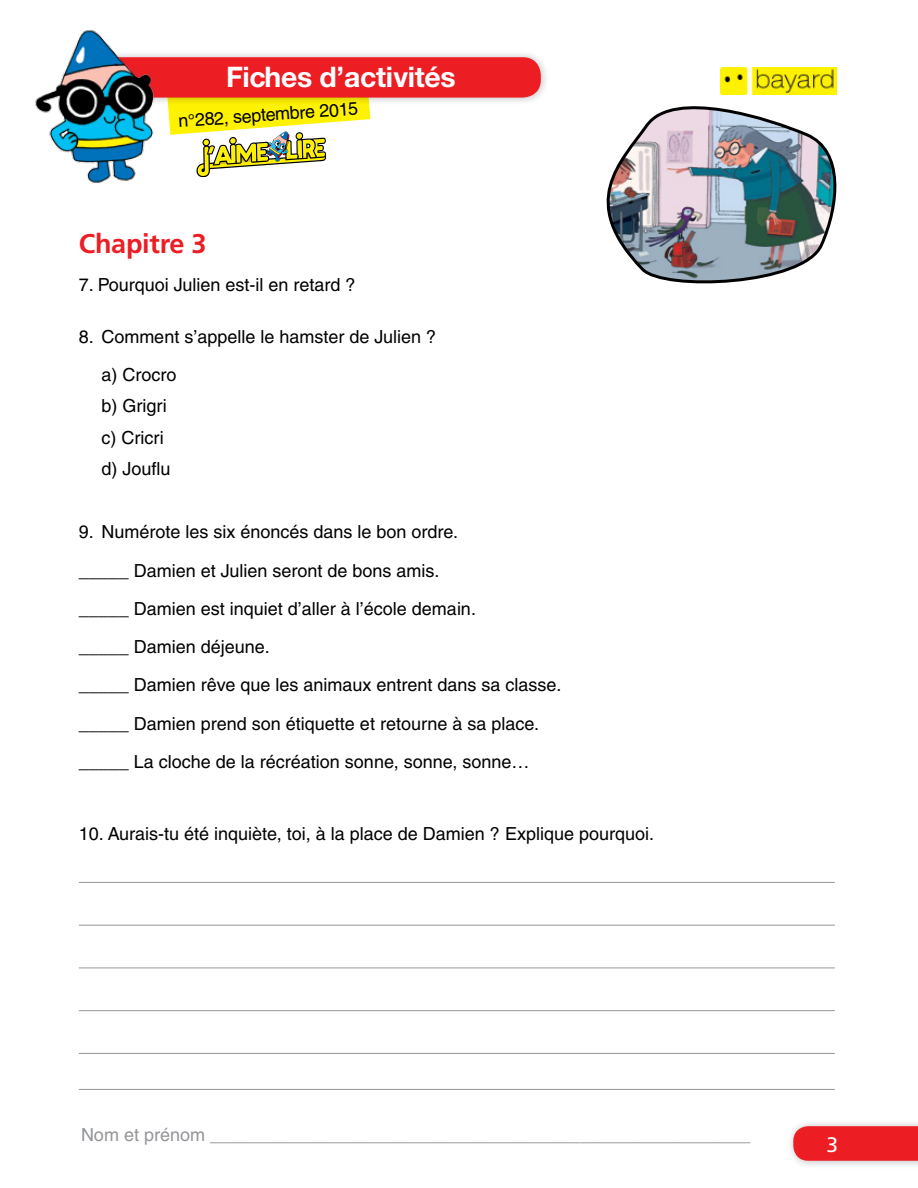
<style>
.page{position:relative;width:918px;height:1188px;background:#fff}
.page>*{position:absolute;margin:0;border:0;box-sizing:border-box;transform-origin:0 0}
.t1{font:700 28.35px "Helvetica Neue CE";letter-spacing:-.01em;color:#fff}
.t2{font:700 27px "Frutiger";letter-spacing:-.01em;color:#ed1d24}
.t3{font:21px "Frutiger";color:#fff}
.t4{font:18px/38.2px "Helvetica";color:#000}
.t5{font:18px "Helvetica";color:#939598}
</style>
<div class="page">
<div style="left:786px;top:1119px;width:132px;height:51px;background:#000;opacity:.25"></div>
<svg style="left:793px;top:1126px;width:125px;height:35px;background:#ec242a"></svg>
<img style="left:720px;top:67px;width:117px;height:21px">
<div style="left:80px;top:50px;width:469px;height:56px;background:#000;opacity:.25"></div>
<div style="left:88px;top:57px;width:453px;height:41px;background:#ed1d24;border-radius:18px"></div>
<img style="left:35px;top:30px;width:140px;height:153px">
<svg style="left:166px;top:65px;width:204px;height:112px"></svg>
<hr style="left:79px;top:882px;width:756px;height:1px;background:#939598">
<hr style="left:79px;top:925px;width:756px;height:1px;background:#939598">
<hr style="left:79px;top:968px;width:756px;height:1px;background:#939598">
<hr style="left:79px;top:1010px;width:756px;height:1px;background:#939598">
<hr style="left:79px;top:1053px;width:756px;height:1px;background:#939598">
<hr style="left:79px;top:1089px;width:756px;height:1px;background:#939598">
<img style="left:606px;top:88px;width:231px;height:196px">
<h1 class="t1" style="left:226px;top:59px;width:231px">Fiches d’activités</h1>
<p class="t4" style="left:177px;top:102px;width:182px;rotate:-4deg">n°282, septembre 2015</p>
<h2 class="t2" style="left:79px;top:227px;width:129px">Chapitre 3</h2>
<p class="t4" style="left:79px;top:265px;width:278px">7. Pourquoi Julien est-il en retard ?</p>
<p class="t4" style="left:101px;top:317px;width:336px;text-indent:-22px">8. Comment s’appelle le hamster de Julien ? a) Crocro</p>
<p class="t4" style="left:101px;top:390px;width:71px;line-height:31.5px">b) Grigri c) Cricri d) Jouflu</p>
<p class="t4" style="left:79px;top:513px;width:484px">9. Numérote les six énoncés dans le bon ordre.<br>_____ Damien et Julien seront de bons amis.<br>_____ Damien est inquiet d’aller à l’école demain.<br>_____ Damien déjeune.<br>_____ Damien rêve que les animaux entrent dans sa classe. _____ Damien prend son étiquette et retourne à sa place. _____ La cloche de la récréation sonne, sonne, sonne…</p>
<p class="t4" style="left:79px;top:814px;width:577px">10. Aurais-tu été inquiète, toi, à la place de Damien ? Explique pourquoi.</p>
<p class="t5" style="left:81px;top:1125px;width:671px">Nom et prénom ______________________________________________________</p>
<p class="t3" style="left:827px;top:1133px;width:13px">3</p>
</div>
